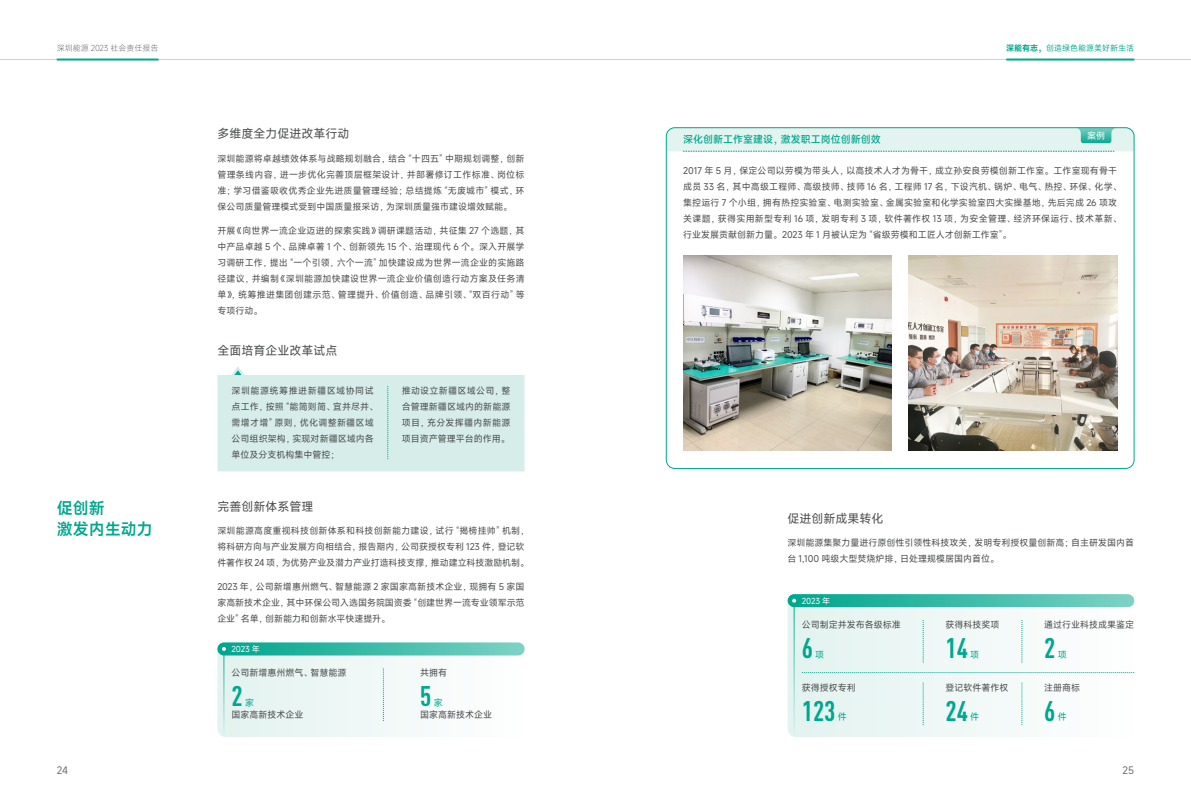
<style>
.page{position:relative;width:1191px;height:808px;background:#fff}
.page>*{position:absolute;margin:0;border:0;box-sizing:border-box;transform-origin:0 0}
.t1{font:700 28px "DIN Cond";color:#00a78e}
.t2{font:600 16px/21px "Mi Sans";color:#00a78e}
.t3{font:12px "Mi Sans";color:#4b4c4d}
.t4{font:500 10px "Mi Sans";color:#00a78e}
.t5{font:10px "Mi Sans";color:#6c6d70}
.t6{font:9px/16px "Mi Sans";color:#4b4c4d}
.t7{font:9px "Mi Sans";color:#00a78e}
.t8{font:9px "Mi Sans";color:#fff}
.t9{font:8px "Mi Sans";color:#00a78e}
.t10{font:300 8px "Mi Sans";color:#6c6d70}
.t11{font:8px "Mi Sans";letter-spacing:-.025em;color:#fff}
.s1{font-weight:600}
</style>
<div class="page">
<hr style="left:0;top:59px;width:1191px;height:1px;background:#4b4c4d">
<hr style="left:57px;top:59px;width:101px;height:2px;background:#00a78e">
<hr style="left:1006px;top:59px;width:128px;height:2px;background:#00a78e">
<div style="left:217px;top:642px;width:307px;height:95px;background:linear-gradient(to right,#e1f2ef,#fff);border-radius:9px"></div>
<div style="left:787px;top:594px;width:347px;height:143px;background:linear-gradient(to right,#e1f2ef,#fffeff);border-radius:9px"></div>
<svg style="left:217px;top:642px;width:307px;height:13px;background:#43bdab"></svg>
<svg style="left:787px;top:594px;width:347px;height:13px;background:#3fbca9"></svg>
<hr style="left:224px;top:651px;width:1px;height:86px;background:#00a78e">
<hr style="left:794px;top:603px;width:1px;height:134px;background:#00a78e">
<svg style="left:222px;top:647px;width:4px;height:4px"></svg>
<svg style="left:792px;top:599px;width:4px;height:4px"></svg>
<svg style="left:383px;top:668px;width:1px;height:53px"></svg>
<svg style="left:923px;top:620px;width:1px;height:42px"></svg>
<svg style="left:1021px;top:620px;width:1px;height:42px"></svg>
<svg style="left:923px;top:682px;width:1px;height:43px"></svg>
<svg style="left:1021px;top:682px;width:1px;height:43px"></svg>
<svg style="left:801px;top:672px;width:333px;height:1px"></svg>
<svg style="left:666px;top:128px;width:468px;height:24px;background:#d4eee9"></svg>
<img style="left:683px;top:255px;width:208px;height:196px">
<svg style="left:217px;top:366px;width:307px;height:105px;background:#d9eeea"></svg>
<img style="left:909px;top:255px;width:208px;height:196px">
<p class="t10" style="left:57px;top:43px;width:103px">深圳能源 2023 社会责任报告</p>
<p class="t9" style="left:1006px;top:43px;width:129px"><span class="s1">深能有志，</span>创造绿色能源美好新生活</p>
<h3 class="t3" style="left:217px;top:126px;width:134px">多维度全力促进改革行动</h3>
<p class="t6" style="left:217px;top:150px;width:309px;text-align:justify">深圳能源将卓越绩效体系与战略规划融合，结合 “十四五” 中期规划调整，创新管理条线内容，进一步优化完善顶层框架设计，并部署修订工作标准、岗位标准；学习借鉴吸收优秀企业先进质量管理经验；总结提炼 “无废城市” 模式，环保公司质量管理模式受到中国质量报采访，为深圳质量强市建设增效赋能。</p>
<p class="t6" style="left:217px;top:222px;width:309px;text-align:justify">开展《向世界一流企业迈进的探索实践》调研课题活动，共征集 27 个选题，其中产品卓越 5 个、品牌卓著 1 个、创新领先 15 个、治理现代 6 个。深入开展学习调研工作，提出 “一个引领，六个一流” 加快建设成为世界一流企业的实施路径建议，并编制《深圳能源加快建设世界一流企业价值创造行动方案及任务清单》，统筹推进集团创建示范、管理提升、价值创造、品牌引领、“双百行动” 等专项行动。</p>
<h3 class="t3" style="left:217px;top:342px;width:122px">全面培育企业改革试点</h3>
<p class="t6" style="left:231px;top:383px;width:148px">深圳能源统筹推进新疆区域协同试点工作，按照 “能简则简、宜并尽并、需增才增” 原则，优化调整新疆区域公司组织架构，实现对新疆区域内各单位及分支机构集中管控；</p>
<p class="t6" style="left:402px;top:383px;width:110px;text-align:justify">推动设立新疆区域公司，整合管理新疆区域内的新能源项目，充分发挥疆内新能源项目资产管理平台的作用。</p>
<h2 class="t2" style="left:57px;top:497px;width:97px">促创新<br>激发内生动力</h2>
<h3 class="t3" style="left:217px;top:498px;width:98px">完善创新体系管理</h3>
<p class="t6" style="left:217px;top:523px;width:313px">深圳能源高度重视科技创新体系和科技创新能力建设，试行 “揭榜挂帅” 机制，将科研方向与产业发展方向相结合，报告期内，公司获授权专利 123 件，登记软件著作权 24 项，为优势产业及潜力产业打造科技支撑，推动建立科技激励机制。</p>
<p class="t6" style="left:217px;top:579px;width:309px;text-align:justify">2023 年，公司新增惠州燃气、智慧能源 2 家国家高新技术企业，现拥有 5 家国家高新技术企业，其中环保公司入选国务院国资委 “创建世界一流专业领军示范企业” 名单，创新能力和创新水平快速提升。</p>
<p class="t11" style="left:231px;top:644px;width:30px">2023 年</p>
<p class="t6" style="left:231px;top:665px;width:116px">公司新增惠州燃气、智慧能源</p>
<h1 class="t1" style="left:231px;top:679px;width:13px">2</h1>
<p class="t7" style="left:245px;top:696px;width:10px">家</p>
<p class="t6" style="left:231px;top:707px;width:73px">国家高新技术企业</p>
<p class="t6" style="left:420px;top:665px;width:28px">共拥有</p>
<h1 class="t1" style="left:420px;top:679px;width:13px">5</h1>
<p class="t7" style="left:434px;top:696px;width:10px">家</p>
<p class="t6" style="left:420px;top:707px;width:73px">国家高新技术企业</p>
<p class="t4" style="left:683px;top:133px;width:199px">深化创新工作室建设，激发职工岗位创新创效</p>
<p class="t8" style="left:1087px;top:129px;width:19px">案例</p>
<p class="t6" style="left:683px;top:162px;width:440px">2017 年 5 月，保定公司以劳模为带头人，以高技术人才为骨干，成立孙安良劳模创新工作室。工作室现有骨干成员 33 名，其中高级工程师、高级技师、技师 16 名，工程师 17 名，下设汽机、锅炉、电气、热控、环保、化学、集控运行 7 个小组，拥有热控实验室、电测实验室、金属实验室和化学实验室四大实操基地，先后完成 26 项攻关课题，获得实用新型专利 16 项，发明专利 3 项，软件著作权 13 项，为安全管理、经济环保运行、技术革新、行业发展贡献创新力量。2023 年 1 月被认定为 “省级劳模和工匠人才创新工作室”。</p>
<h3 class="t3" style="left:787px;top:510px;width:97px">促进创新成果转化</h3>
<p class="t6" style="left:787px;top:535px;width:348px">深圳能源集聚力量进行原创性引领性科技攻关，发明专利授权量创新高；自主研发国内首台 1,100 吨级大型焚烧炉排，日处理规模居国内首位。</p>
<p class="t11" style="left:801px;top:595px;width:30px">2023 年</p>
<p class="t6" style="left:801px;top:617px;width:100px">公司制定并发布各级标准</p>
<h1 class="t1" style="left:801px;top:631px;width:13px">6</h1>
<p class="t7" style="left:815px;top:648px;width:10px">项</p>
<p class="t6" style="left:801px;top:679px;width:55px">获得授权专利</p>
<h1 class="t1" style="left:801px;top:693px;width:35px">123</h1>
<p class="t7" style="left:837px;top:711px;width:10px">件</p>
<p class="t6" style="left:945px;top:617px;width:55px">获得科技奖项</p>
<h1 class="t1" style="left:945px;top:631px;width:24px">14</h1>
<p class="t7" style="left:970px;top:648px;width:10px">项</p>
<p class="t6" style="left:945px;top:679px;width:64px">登记软件著作权</p>
<h1 class="t1" style="left:945px;top:693px;width:24px">24</h1>
<p class="t7" style="left:970px;top:711px;width:10px">件</p>
<p class="t6" style="left:1044px;top:617px;width:91px">通过行业科技成果鉴定</p>
<h1 class="t1" style="left:1044px;top:631px;width:13px">2</h1>
<p class="t7" style="left:1057px;top:648px;width:10px">项</p>
<p class="t6" style="left:1044px;top:679px;width:37px">注册商标</p>
<h1 class="t1" style="left:1044px;top:693px;width:13px">6</h1>
<p class="t7" style="left:1057px;top:711px;width:10px">件</p>
<p class="t5" style="left:57px;top:764px;width:13px">24</p>
<p class="t5" style="left:1122px;top:764px;width:13px">25</p>
</div>
